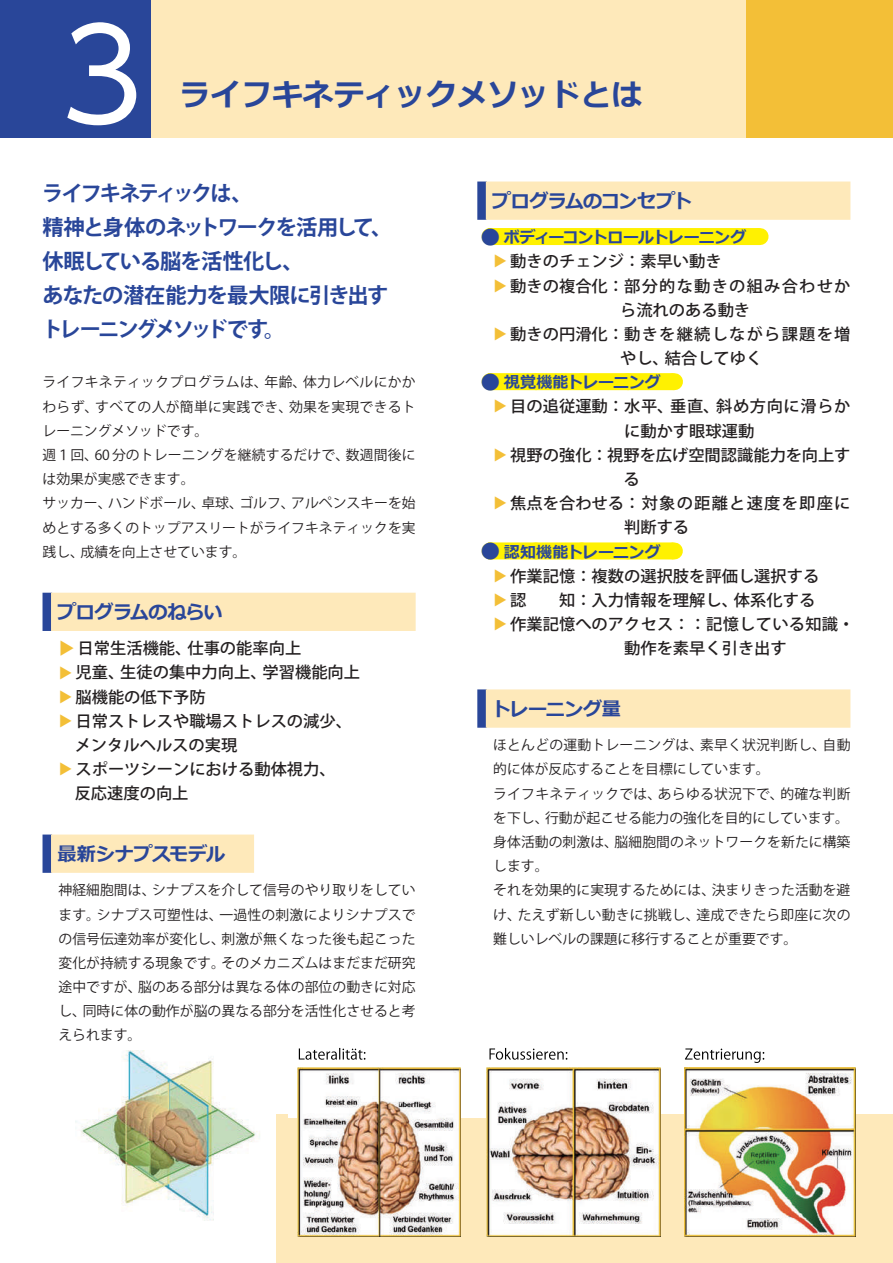
<style>
.page{position:relative;width:893px;height:1263px;background:#fff}
.page>*{position:absolute;margin:0;border:0;box-sizing:border-box;transform-origin:0 0}
.t1{font:125.55px "UD Shin Go NT Pro";color:#fff}
.t2{font:700 30.9px "Meiryo";color:#294699}
.t3{font:700 21.3px/34px "Koz Go Pro";letter-spacing:-.075em;color:#294699}
.t4{font:700 19.2px "Meiryo";letter-spacing:-.03em;color:#294699}
.t5{font:500 15.9px/24.2px "Koz Go Pro";color:#231f20}
.t6{font:500 15.9px/24.2px "Koz Go Pro";letter-spacing:.075em;color:#231f20}
.t7{font:500 15.9px/24.2px "Koz Go Pro";letter-spacing:.04em;color:#231f20}
.t8{font:700 15.9px "Meiryo";letter-spacing:-.005em;color:#294699}
.t9{font:700 15.9px "Meiryo";letter-spacing:-.06em;color:#294699}
.t10{font:500 15.9px "Koz Go Pro";color:#f3bf37}
.t11{font:13.8px/24.2px "Koz Go Pro";letter-spacing:.005em;color:#231f20}
.t12{font:13.8px "Koz Go Pro";color:#f3bf37}
.s1{font-size:26.55px}
</style>
<div class="page">
<div style="left:277px;top:1114px;width:616px;height:149px;background:#fee9ba"></div>
<div style="left:0;top:0;width:893px;height:138px;background:#fee9ba"></div>
<div style="left:0;top:0;width:151px;height:138px;background:#294699"></div>
<div style="left:747px;top:0;width:146px;height:138px;background:#f3bf37"></div>
<div style="left:288px;top:1025px;width:202px;height:92px;background:#fff"></div>
<img style="left:298px;top:1068px;width:163px;height:169px">
<img style="left:486px;top:1068px;width:175px;height:169px">
<img style="left:684px;top:1068px;width:171px;height:169px">
<svg style="left:299px;top:1048px;width:66px;height:12px"></svg>
<svg style="left:489px;top:1048px;width:78px;height:12px"></svg>
<svg style="left:685px;top:1048px;width:79px;height:15px"></svg>
<img style="left:76px;top:1050px;width:184px;height:171px">
<div style="left:477px;top:182px;width:10px;height:38px;background:#294699"></div>
<div style="left:486px;top:182px;width:364px;height:38px;background:#fee9ba"></div>
<svg style="left:759px;top:228px;width:1px;height:17px"></svg>
<div style="left:488px;top:228px;width:271px;height:17px;background:#fff101"></div>
<svg style="left:673px;top:373px;width:1px;height:17px"></svg>
<div style="left:488px;top:373px;width:185px;height:17px;background:#fff101"></div>
<svg style="left:673px;top:542px;width:1px;height:17px"></svg>
<div style="left:488px;top:542px;width:185px;height:17px;background:#fff101"></div>
<div style="left:477px;top:689px;width:10px;height:39px;background:#294699"></div>
<div style="left:486px;top:689px;width:364px;height:39px;background:#fee9ba"></div>
<div style="left:43px;top:593px;width:9px;height:38px;background:#294699"></div>
<div style="left:51px;top:593px;width:365px;height:38px;background:#fee9ba"></div>
<div style="left:43px;top:834px;width:9px;height:39px;background:#294699"></div>
<div style="left:51px;top:834px;width:203px;height:39px;background:#fee9ba"></div>
<h1 class="t1" style="left:61px;top:-26px;width:84px">3</h1>
<h2 class="t2" style="left:180px;top:73px;width:464px">ライフキネティックメソッドとは</h2>
<h3 class="t3" style="left:42px;top:177px;width:352px">ライフキネティックは、<br>精神と身体のネットワークを活用して、休眠している脳を活性化し、<br>あなたの潜在能力を最大限に引き出すトレーニングメソッドです。</h3>
<p class="t11" style="left:43px;top:371px;width:375px">ライフキネティックプログラムは、年齢、体力レベルにかかわらず、すべての人が簡単に実践でき、効果を実現できるトレーニングメソッドです。<br>週１回、60 分のトレーニングを継続するだけで、数週間後には効果が実感できます。<br>サッカー、ハンドボール、卓球、ゴルフ、アルペンスキーを始めとする多くのトップアスリートがライフキネティックを実践し、成績を向上させています。</p>
<h3 class="t4" style="left:57px;top:599px;width:167px">プログラムのねらい</h3>
<p class="t10" style="left:76px;top:640px;width:18px;rotate:90deg">▲</p>
<p class="t5" style="left:78px;top:637px;width:225px">日常生活機能、仕事の能率向上</p>
<p class="t12" style="left:74px;top:665px;width:15px;rotate:90deg">▲</p>
<p class="t5" style="left:76px;top:661px;width:286px">児童、生徒の集中力向上、学習機能向上</p>
<p class="t12" style="left:74px;top:690px;width:15px;rotate:90deg">▲</p>
<p class="t5" style="left:76px;top:685px;width:132px">脳機能の低下予防</p>
<p class="t12" style="left:74px;top:714px;width:15px;rotate:90deg">▲</p>
<p class="t5" style="left:58px;top:710px;width:295px;text-indent:17px">日常ストレスや職場ストレスの減少、　メンタルヘルスの実現</p>
<p class="t12" style="left:74px;top:762px;width:15px;rotate:90deg">▲</p>
<p class="t5" style="left:58px;top:758px;width:279px;text-indent:17px">スポーツシーンにおける動体視力、　反応速度の向上</p>
<h3 class="t4" style="left:57px;top:841px;width:170px">最新シナプスモデル</h3>
<p class="t11" style="left:58px;top:878px;width:359px;text-align:justify">神経細胞間は、シナプスを介して信号のやり取りをしています。シナプス可塑性は、一過性の刺激によりシナプスでの信号伝達効率が変化し、刺激が無くなった後も起こった変化が持続する現象です。そのメカニズムはまだまだ研究途中ですが、脳のある部分は異なる体の部位の動きに対応し、同時に体の動作が脳の異なる部分を活性化させると考えられます。</p>
<h3 class="t4" style="left:492px;top:188px;width:202px">プログラムのコンセプト</h3>
<p class="t9" style="left:477px;top:226px;width:270px"><span class="s1">●</span>ボディーコントロールトレーニング</p>
<p class="t12" style="left:509px;top:254px;width:15px;rotate:90deg">▲</p>
<p class="t5" style="left:510px;top:250px;width:213px">動きのチェンジ：素早い動き</p>
<p class="t12" style="left:509px;top:279px;width:15px;rotate:90deg">▲</p>
<p class="t7" style="left:620px;top:274px;width:232px;text-indent:-110px">動きの複合化：部分的な動きの組み合わせから流れのある動き</p>
<p class="t12" style="left:509px;top:327px;width:15px;rotate:90deg">▲</p>
<p class="t6" style="left:620px;top:323px;width:232px;text-indent:-110px">動きの円滑化：動きを継続しながら課題を増やし、結合してゆく</p>
<p class="t8" style="left:477px;top:371px;width:185px"><span class="s1">●</span>視覚機能トレーニング</p>
<p class="t12" style="left:509px;top:399px;width:15px;rotate:90deg">▲</p>
<p class="t5" style="left:624px;top:395px;width:228px;text-indent:-114px">目の追従運動：水平、垂直、斜め方向に滑らかに動かす眼球運動</p>
<p class="t12" style="left:509px;top:448px;width:15px;rotate:90deg">▲</p>
<p class="t5" style="left:623px;top:444px;width:229px;text-indent:-113px">視野の強化：視野を広げ空間認識能力を向上する</p>
<p class="t12" style="left:509px;top:496px;width:15px;rotate:90deg">▲</p>
<p class="t6" style="left:624px;top:492px;width:228px;text-indent:-114px">焦点を合わせる：対象の距離と速度を即座に判断する</p>
<p class="t8" style="left:477px;top:541px;width:185px"><span class="s1">●</span>認知機能トレーニング</p>
<p class="t12" style="left:509px;top:569px;width:15px;rotate:90deg">▲</p>
<p class="t5" style="left:510px;top:565px;width:311px">作業記憶：複数の選択肢を評価し選択する</p>
<p class="t12" style="left:509px;top:593px;width:15px;rotate:90deg">▲</p>
<p class="t5" style="left:510px;top:589px;width:306px">認　　知：入力情報を理解し、体系化する</p>
<p class="t12" style="left:509px;top:617px;width:15px;rotate:90deg">▲</p>
<p class="t5" style="left:624px;top:613px;width:232px;text-indent:-114px">作業記憶へのアクセス：：記憶している知識・動作を素早く引き出す</p>
<h3 class="t4" style="left:492px;top:695px;width:131px">トレーニング量</h3>
<p class="t11" style="left:493px;top:733px;width:359px">ほとんどの運動トレーニングは、素早く状況判断し、自動的に体が反応することを目標にしています。<br>ライフキネティックでは、あらゆる状況下で、的確な判断を下し、行動が起こせる能力の強化を目的にしています。身体活動の刺激は、脳細胞間のネットワークを新たに構築します。<br>それを効果的に実現するためには、決まりきった活動を避け、たえず新しい動きに挑戦し、達成できたら即座に次の難しいレベルの課題に移行することが重要です。</p>
</div>
